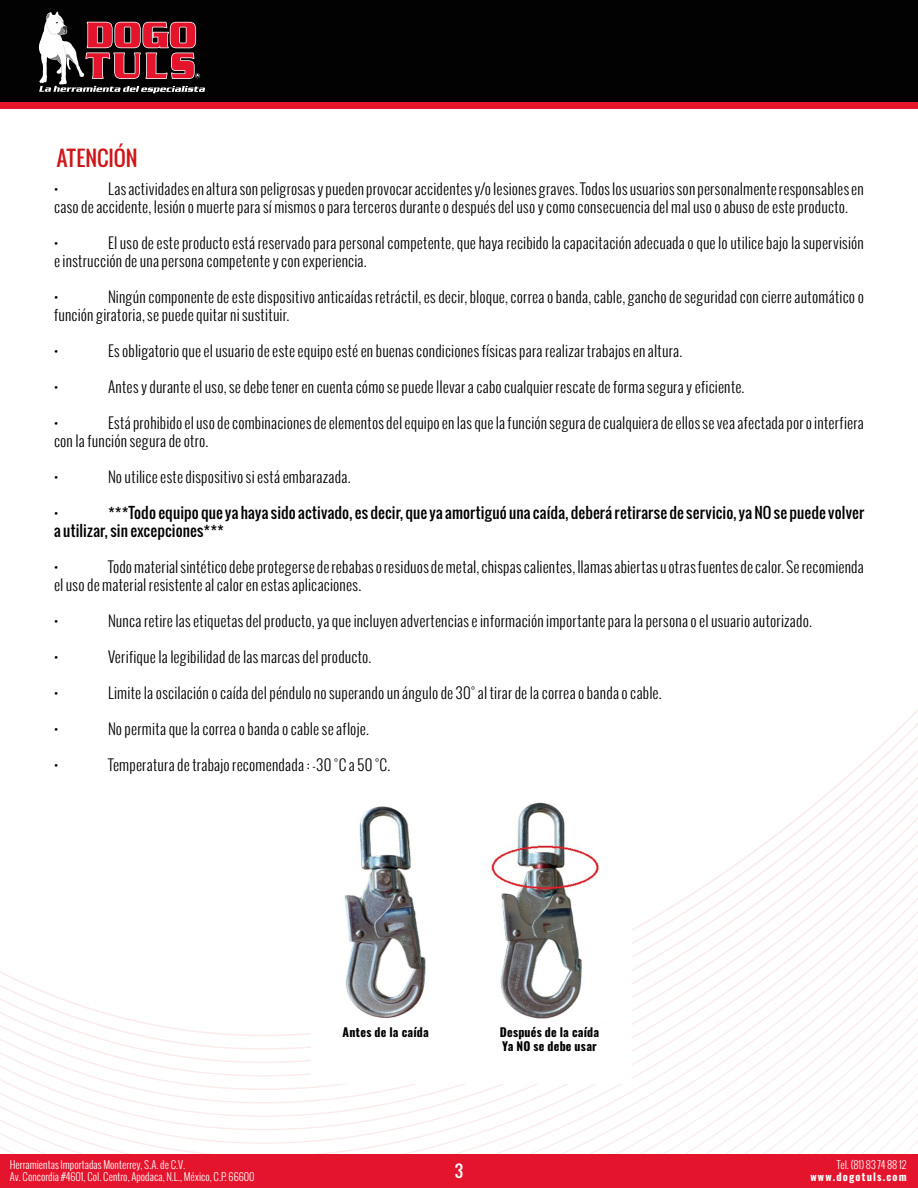
<style>
.page{position:relative;width:918px;height:1188px;background:#fff}
.page>*{position:absolute;margin:0;border:0;box-sizing:border-box;transform-origin:0 0}
.t1{font:21px "Oswald";letter-spacing:-.005em;color:#cd1719}
.t2{font:16.5px "Oswald";color:#fff}
.t3{font:300 15px/18px "Oswald";letter-spacing:.01em;color:#000}
.t4{font:15px/18px "Oswald";letter-spacing:.01em;color:#000}
.t5{font:700 12px/14.4px "Oswald";letter-spacing:.015em;color:#000}
.t6{font:300 10.5px/12.6px "Oswald";color:#fff}
.t7{font:700 10.5px "Oswald";letter-spacing:.11em;color:#fff}
</style>
<div class="page">
<div style="left:0;top:0;width:918px;height:103px;background:#020203"></div>
<div style="left:0;top:102px;width:918px;height:6px;background:#e4142c"></div>
<svg style="left:38px;top:11px;width:167px;height:82px"></svg>
<svg style="left:0;top:849px;width:918px;height:305px"></svg>
<svg style="left:383px;top:862px;width:535px;height:292px"></svg>
<svg style="left:440px;top:876px;width:478px;height:278px"></svg>
<svg style="left:0;top:1143px;width:149px;height:11px"></svg>
<svg style="left:483px;top:889px;width:435px;height:265px"></svg>
<svg style="left:520px;top:902px;width:398px;height:252px"></svg>
<svg style="left:552px;top:916px;width:366px;height:238px"></svg>
<svg style="left:581px;top:929px;width:337px;height:225px"></svg>
<svg style="left:608px;top:943px;width:310px;height:211px"></svg>
<svg style="left:633px;top:956px;width:285px;height:198px"></svg>
<svg style="left:656px;top:970px;width:262px;height:184px"></svg>
<svg style="left:678px;top:983px;width:240px;height:171px"></svg>
<svg style="left:699px;top:997px;width:219px;height:157px"></svg>
<div style="left:0;top:1154px;width:918px;height:34px;background:#e4142c"></div>
<div style="left:311px;top:791px;width:320px;height:293px;background:#fff"></div>
<img style="left:344px;top:802px;width:255px;height:243px">
<div style="left:349px;top:1019px;width:73px;height:21px;background:#fff"></div>
<div style="left:491px;top:1023px;width:121px;height:21px;background:#fff"></div>
<h1 class="t1" style="left:57px;top:142px;width:82px">ATENCIÓN</h1>
<p class="t3" style="left:54px;top:179px;width:812px;text-indent:54px">Las actividades en altura son peligrosas y pueden provocar accidentes y/o lesiones graves. Todos los usuarios son personalmente responsables en caso de accidente, lesión o muerte para sí mismos o para terceros durante o después del uso y como consecuencia del mal uso o abuso de este producto.</p>
<p class="t3" style="left:54px;top:233px;width:6px">•</p>
<p class="t3" style="left:54px;top:179px;width:6px">•</p>
<p class="t3" style="left:54px;top:233px;width:812px;text-indent:54px">El uso de este producto está reservado para personal competente, que haya recibido la capacitación adecuada o que lo utilice bajo la supervisión e instrucción de una persona competente y con experiencia.</p>
<p class="t3" style="left:54px;top:287px;width:6px">•</p>
<p class="t3" style="left:54px;top:287px;width:811px;text-indent:54px">Ningún componente de este dispositivo anticaídas retráctil, es decir, bloque, correa o banda, cable, gancho de seguridad con cierre automático o función giratoria, se puede quitar ni sustituir.</p>
<p class="t3" style="left:54px;top:341px;width:6px">•</p>
<p class="t3" style="left:108px;top:341px;width:576px">Es obligatorio que el usuario de este equipo esté en buenas condiciones físicas para realizar trabajos en altura.</p>
<p class="t3" style="left:54px;top:377px;width:6px">•</p>
<p class="t3" style="left:108px;top:377px;width:638px">Antes y durante el uso, se debe tener en cuenta cómo se puede llevar a cabo cualquier rescate de forma segura y eficiente.</p>
<p class="t3" style="left:54px;top:413px;width:6px">•</p>
<p class="t3" style="left:54px;top:413px;width:812px;text-indent:54px">Está prohibido el uso de combinaciones de elementos del equipo en las que la función segura de cualquiera de ellos se vea afectada por o interfiera con la función segura de otro.</p>
<p class="t3" style="left:54px;top:467px;width:6px">•</p>
<p class="t3" style="left:108px;top:467px;width:244px">No utilice este dispositivo si está embarazada.</p>
<p class="t3" style="left:54px;top:503px;width:6px">•</p>
<p class="t4" style="left:54px;top:503px;width:812px;text-indent:54px">***Todo equipo que ya haya sido activado, es decir, que ya amortiguó una caída, deberá retirarse de servicio, ya NO se puede volver a utilizar, sin excepciones***</p>
<p class="t3" style="left:54px;top:557px;width:6px">•</p>
<p class="t3" style="left:54px;top:557px;width:812px;text-indent:54px">Todo material sintético debe protegerse de rebabas o residuos de metal, chispas calientes, llamas abiertas u otras fuentes de calor. Se recomienda el uso de material resistente al calor en estas aplicaciones.</p>
<p class="t3" style="left:54px;top:611px;width:6px">•</p>
<p class="t3" style="left:108px;top:611px;width:705px">Nunca retire las etiquetas del producto, ya que incluyen advertencias e información importante para la persona o el usuario autorizado.</p>
<p class="t3" style="left:54px;top:647px;width:6px">•</p>
<p class="t3" style="left:108px;top:647px;width:265px">Verifique la legibilidad de las marcas del producto.</p>
<p class="t3" style="left:54px;top:683px;width:6px">•</p>
<p class="t3" style="left:108px;top:683px;width:555px">Limite la oscilación o caída del péndulo no superando un ángulo de 30° al tirar de la correa o banda o cable.</p>
<p class="t3" style="left:54px;top:719px;width:6px">•</p>
<p class="t3" style="left:108px;top:719px;width:262px">No permita que la correa o banda o cable se afloje.</p>
<p class="t3" style="left:54px;top:755px;width:6px">•</p>
<p class="t3" style="left:108px;top:755px;width:284px">Temperatura de trabajo recomendada : -30 °C a 50 °C.</p>
<p class="t5" style="left:343px;top:1024px;width:88px">Antes de la caída</p>
<p class="t5" style="left:500px;top:1024px;width:101px">Después de la caída<br>Ya NO se debe usar</p>
<p class="t6" style="left:10px;top:1158px;width:246px">Herramientas Importadas Monterrey, S.A. de C.V.<br>Av. Concordia #4601, Col. Centro, Apodaca, N.L., México, C.P. 66600</p>
<p class="t6" style="left:837px;top:1158px;width:71px">Tel. (81) 83 74 88 12</p>
<p class="t2" style="left:455px;top:1159px;width:10px">3</p>
<p class="t7" style="left:811px;top:1168px;width:98px">www.dogotuls.com</p>
</div>
